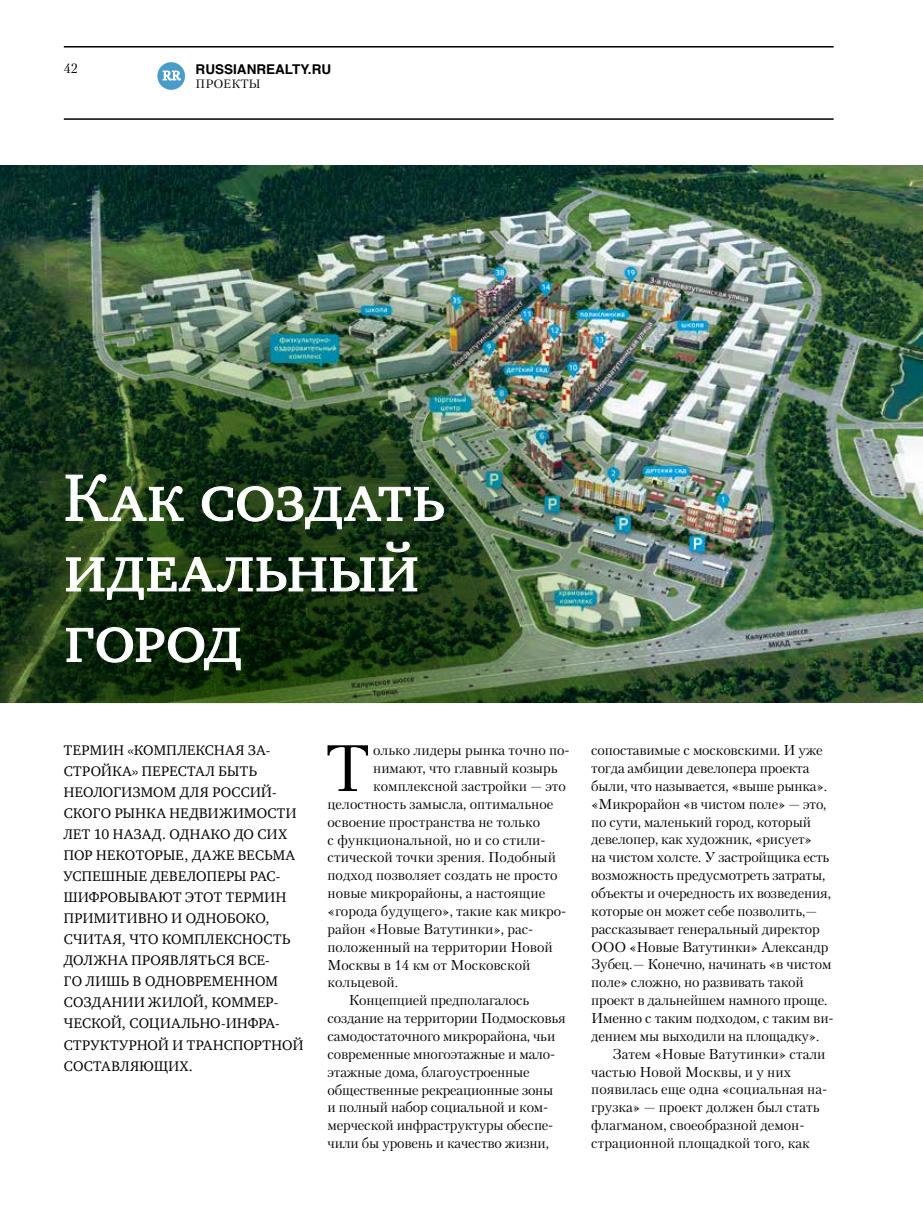
<style>
.page{position:relative;width:923px;height:1212px;background:#fff}
.page>*{position:absolute;margin:0;border:0;box-sizing:border-box;transform-origin:0 0}
.t1{font:67.5px/70.5px "Charter SCC";letter-spacing:-.01em;color:#fff}
.t2{font:65.25px "Petersburg TF";color:#000}
.t3{font:14.25px/17.9px "Petersburg TF";letter-spacing:-.01em;color:#000}
.t4{font:14.25px/21px "Charter C";letter-spacing:.03em;color:#000}
.t5{font:700 13.5px "Helvetica TF";color:#000}
.t6{font:13.5px "Petersburg TF";color:#000}
.t7{font:12.6px "Petersburg TF";color:#fff}
.t8{font:12px "Petersburg TF";color:#000}
</style>
<div class="page">
<hr style="left:64px;top:118px;width:769px;height:2px;background:#000">
<hr style="left:64px;top:46px;width:769px;height:2px;background:#000">
<div style="left:157px;top:62px;width:28px;height:28px;background:#499bc8;border-radius:50%"></div>
<svg style="left:163px;top:71px;width:18px;height:9px"></svg>
<img style="left:0;top:166px;width:923px;height:536px">
<img style="left:0;top:219px;width:647px;height:484px">
<svg style="left:66px;top:474px;width:117px;height:47px;background:#3d5735"></svg>
<svg style="left:202px;top:486px;width:242px;height:43px;background:#354e32"></svg>
<svg style="left:66px;top:542px;width:351px;height:58px;background:#2f4829"></svg>
<svg style="left:66px;top:627px;width:174px;height:43px;background:#283e27"></svg>
<p class="t6" style="left:64px;top:60px;width:16px">42</p>
<p class="t5" style="left:196px;top:58px;width:137px">RUSSIANREALTY.RU</p>
<p class="t8" style="left:196px;top:77px;width:66px">Проекты</p>
<p class="t7" style="left:162px;top:68px;width:20px">RR</p>
<h1 class="t1" style="left:64px;top:463px;width:383px">Как создать идеальный город</h1>
<p class="t4" style="left:64px;top:740px;width:241px">ТЕРМИН «КОМПЛЕКСНАЯ ЗА-<br>СТРОЙКА» ПЕРЕСТАЛ БЫТЬ<br>НЕОЛОГИЗМОМ ДЛЯ РОССИЙ-<br>СКОГО РЫНКА НЕДВИЖИМОСТИ<br>ЛЕТ 10 НАЗАД. ОДНАКО ДО СИХ<br>ПОР НЕКОТОРЫЕ, ДАЖЕ ВЕСЬМА<br>УСПЕШНЫЕ ДЕВЕЛОПЕРЫ РАС-<br>ШИФРОВЫВАЮТ ЭТОТ ТЕРМИН<br>ПРИМИТИВНО И ОДНОБОКО,<br>СЧИТАЯ, ЧТО КОМПЛЕКСНОСТЬ<br>ДОЛЖНА ПРОЯВЛЯТЬСЯ ВСЕ-<br>ГО ЛИШЬ В ОДНОВРЕМЕННОМ<br>СОЗДАНИИ ЖИЛОЙ, КОММЕР-<br>ЧЕСКОЙ, СОЦИАЛЬНО-ИНФРА-<br>СТРУКТУРНОЙ И ТРАНСПОРТНОЙ<br>СОСТАВЛЯЮЩИХ.</p>
<h2 class="t2" style="left:325px;top:728px;width:42px">Т</h2>
<p class="t3" style="left:373px;top:741px;width:198px">олько лидеры рынка точно по-</p>
<p class="t3" style="left:373px;top:759px;width:186px">нимают, что главный козырь</p>
<p class="t3" style="left:373px;top:777px;width:194px">комплексной застройки — это</p>
<p class="t3" style="left:327px;top:795px;width:227px">целостность замысла, оптимальное</p>
<p class="t3" style="left:327px;top:812px;width:214px">освоение пространства не только</p>
<p class="t3" style="left:327px;top:830px;width:220px">с функциональной, но и со стили-</p>
<p class="t3" style="left:327px;top:848px;width:230px">стической точки зрения. Подобный</p>
<p class="t3" style="left:327px;top:866px;width:231px">подход позволяет создать не просто</p>
<p class="t3" style="left:327px;top:884px;width:219px">новые микрорайоны, а настоящие</p>
<p class="t3" style="left:327px;top:902px;width:240px">«города будущего», такие как микро-</p>
<p class="t3" style="left:327px;top:920px;width:207px">район «Новые Ватутинки», рас-</p>
<p class="t3" style="left:327px;top:937px;width:227px">положенный на территории Новой</p>
<p class="t3" style="left:327px;top:955px;width:204px">Москвы в 14 км от Московской</p>
<p class="t3" style="left:327px;top:973px;width:72px">кольцевой.</p>
<p class="t3" style="left:349px;top:991px;width:182px">Концепцией предполагалось</p>
<p class="t3" style="left:327px;top:1009px;width:240px">создание на территории Подмосковья</p>
<p class="t3" style="left:327px;top:1027px;width:229px">самодостаточного микрорайона, чьи</p>
<p class="t3" style="left:327px;top:1045px;width:229px">современные многоэтажные и мало-</p>
<p class="t3" style="left:327px;top:1062px;width:204px">этажные дома, благоустроенные</p>
<p class="t3" style="left:327px;top:1080px;width:227px">общественные рекреационные зоны</p>
<p class="t3" style="left:327px;top:1098px;width:222px">и полный набор социальной и ком-</p>
<p class="t3" style="left:327px;top:1116px;width:227px">мерческой инфраструктуры обеспе-</p>
<p class="t3" style="left:327px;top:1134px;width:223px">чили бы уровень и качество жизни,</p>
<p class="t3" style="left:591px;top:741px;width:241px">сопоставимые с московскими. И уже тогда амбиции девелопера проекта были, что называется, «выше рынка». «Микрорайон «в чистом поле» — это, по сути, маленький город, который девелопер, как художник, «рисует»<br>на чистом холсте. У застройщика есть возможность предусмотреть затраты, объекты и очередность их возведения, которые он может себе позволить,— рассказывает генеральный директор<br>ООО</p>
<p class="t3" style="left:591px;top:937px;width:244px;text-indent:38px">«Новые Ватутинки» Александр Зубец.— Конечно, начинать «в чистом поле» сложно, но развивать такой проект в дальнейшем намного проще.<br>Именно с таким подходом, с таким ви&shy;дением мы выходили на площадку».</p>
<p class="t3" style="left:591px;top:1044px;width:237px;text-indent:21px">Затем «Новые Ватутинки» стали частью Новой Москвы, и у них появилась еще одна «социальная на&shy;грузка» — проект должен был стать флагманом, своеобразной демон&shy;страционной площадкой того, как</p>
</div>
